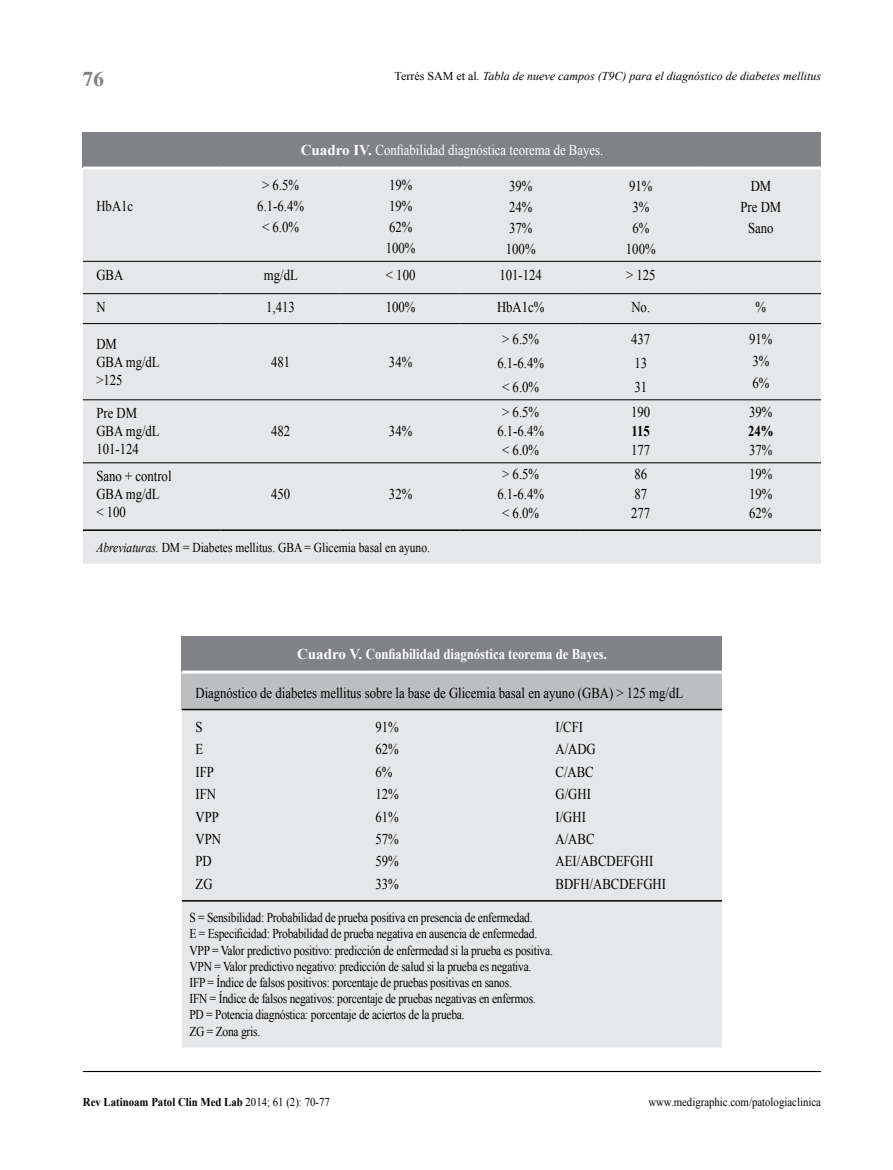
<style>
.page{position:relative;width:893px;height:1170px;background:#fff}
.page>*{position:absolute;margin:0;border:0;box-sizing:border-box;transform-origin:0 0}
.t1{font:700 21px "Times";color:#808285}
.t2{font:15px/18px "Times New Roman";color:#000;scale:.85 1}
.t3{font:15px "Times New Roman";color:#fff;scale:.85 1}
.t4{font:700 15px "Times New Roman";color:#fff}
.t5{font:700 15px "Times New Roman";color:#000;scale:.85 1}
.t6{font:13.5px/16.2px "Times New Roman";letter-spacing:-.02em;color:#000;scale:.85 1}
.t7{font:13.5px "Times New Roman";color:#000;scale:.85 1}
.t8{font:italic 12px "Times New Roman";color:#000}
.t9{font:700 12px "Times New Roman";color:#000;scale:.9 1}
.t10{font:12px "Times New Roman";color:#000;scale:.9 1}
.s1{font-style:normal}
.s2{font-weight:700}
.s3{font-style:italic}
.s4{font-weight:400}
</style>
<div class="page">
<hr style="left:83px;top:1070px;width:738px;height:1px;background:#000">
<div style="left:182px;top:636px;width:540px;height:36px;background:#808285"></div>
<div style="left:182px;top:672px;width:540px;height:37px;background:#bcbec0"></div>
<div style="left:182px;top:710px;width:540px;height:337px;background:#e6e7e8"></div>
<hr style="left:182px;top:670px;width:180px;height:3px;background:#fff">
<hr style="left:362px;top:670px;width:180px;height:3px;background:#fff">
<hr style="left:542px;top:670px;width:180px;height:3px;background:#fff">
<hr style="left:182px;top:708px;width:180px;height:2px;background:#000">
<hr style="left:362px;top:708px;width:180px;height:2px;background:#000">
<hr style="left:542px;top:708px;width:180px;height:2px;background:#000">
<hr style="left:182px;top:900px;width:180px;height:1px;background:#000">
<hr style="left:362px;top:900px;width:180px;height:1px;background:#000">
<hr style="left:542px;top:900px;width:180px;height:1px;background:#000">
<div style="left:83px;top:132px;width:738px;height:36px;background:#808285"></div>
<div style="left:83px;top:169px;width:738px;height:394px;background:#e6e7e8"></div>
<hr style="left:83px;top:166px;width:138px;height:3px;background:#fff">
<hr style="left:221px;top:166px;width:120px;height:3px;background:#fff">
<hr style="left:341px;top:166px;width:120px;height:3px;background:#fff">
<hr style="left:461px;top:166px;width:120px;height:3px;background:#fff">
<hr style="left:581px;top:166px;width:120px;height:3px;background:#fff">
<hr style="left:701px;top:166px;width:120px;height:3px;background:#fff">
<hr style="left:83px;top:529px;width:138px;height:2px;background:#000">
<hr style="left:221px;top:529px;width:120px;height:2px;background:#000">
<hr style="left:341px;top:529px;width:120px;height:2px;background:#000">
<hr style="left:461px;top:529px;width:120px;height:2px;background:#000">
<hr style="left:581px;top:529px;width:120px;height:2px;background:#000">
<hr style="left:701px;top:529px;width:120px;height:2px;background:#000">
<hr style="left:83px;top:293px;width:138px;height:1px;background:#000">
<hr style="left:221px;top:293px;width:120px;height:1px;background:#000">
<hr style="left:341px;top:293px;width:120px;height:1px;background:#000">
<hr style="left:461px;top:293px;width:120px;height:1px;background:#000">
<hr style="left:581px;top:293px;width:120px;height:1px;background:#000">
<hr style="left:701px;top:293px;width:120px;height:1px;background:#000">
<hr style="left:83px;top:323px;width:138px;height:1px;background:#000">
<hr style="left:221px;top:323px;width:120px;height:1px;background:#000">
<hr style="left:341px;top:323px;width:120px;height:1px;background:#000">
<hr style="left:461px;top:323px;width:120px;height:1px;background:#000">
<hr style="left:581px;top:323px;width:120px;height:1px;background:#000">
<hr style="left:701px;top:323px;width:120px;height:1px;background:#000">
<hr style="left:83px;top:261px;width:738px;height:1px;background:#000">
<hr style="left:83px;top:399px;width:738px;height:1px;background:#000">
<hr style="left:83px;top:462px;width:738px;height:1px;background:#000">
<h1 class="t1" style="left:83px;top:67px;width:22px">76</h1>
<p class="t8" style="left:395px;top:68px;width:428px"><span class="s1">Terrés SAM et al</span>. Tabla de nueve campos (T9C) para el diagnóstico de diabetes mellitus</p>
<p class="t3" style="left:301px;top:139px;width:357px"><span class="s2">Cuadro IV.</span> Confiabilidad diagnóstica teorema de Bayes.</p>
<p class="t2" style="left:262px;top:176px;width:45px">&gt; 6.5%</p>
<p class="t2" style="left:389px;top:176px;width:29px">19%</p>
<p class="t2" style="left:509px;top:177px;width:29px">39%</p>
<p class="t2" style="left:629px;top:177px;width:29px">91%</p>
<p class="t2" style="left:751px;top:177px;width:26px">DM</p>
<p class="t2" style="left:96px;top:197px;width:45px">HbA1c</p>
<p class="t2" style="left:257px;top:197px;width:56px">6.1-6.4%</p>
<p class="t2" style="left:389px;top:197px;width:29px">19%</p>
<p class="t2" style="left:509px;top:198px;width:29px">24%</p>
<p class="t2" style="left:632px;top:198px;width:21px">3%</p>
<p class="t2" style="left:741px;top:198px;width:49px">Pre DM</p>
<p class="t2" style="left:262px;top:218px;width:45px">&lt; 6.0%</p>
<p class="t2" style="left:389px;top:218px;width:29px">62%</p>
<p class="t2" style="left:509px;top:219px;width:29px">37%</p>
<p class="t2" style="left:632px;top:219px;width:21px">6%</p>
<p class="t2" style="left:748px;top:219px;width:31px">Sano</p>
<p class="t2" style="left:386px;top:239px;width:36px">100%</p>
<p class="t2" style="left:506px;top:240px;width:36px">100%</p>
<p class="t2" style="left:626px;top:240px;width:36px">100%</p>
<p class="t2" style="left:96px;top:266px;width:33px">GBA</p>
<p class="t2" style="left:264px;top:266px;width:42px">mg/dL</p>
<p class="t2" style="left:386px;top:266px;width:36px">&lt; 100</p>
<p class="t2" style="left:499px;top:266px;width:51px">101-124</p>
<p class="t2" style="left:626px;top:266px;width:36px">&gt; 125</p>
<p class="t2" style="left:96px;top:297px;width:12px">N</p>
<p class="t2" style="left:266px;top:297px;width:35px">1,413</p>
<p class="t2" style="left:386px;top:297px;width:36px">100%</p>
<p class="t2" style="left:497px;top:297px;width:57px">HbA1c%</p>
<p class="t2" style="left:631px;top:297px;width:24px">No.</p>
<p class="t2" style="left:756px;top:297px;width:14px">%</p>
<p class="t2" style="left:96px;top:335px;width:76px">DM<br>GBA mg/dL &gt;125</p>
<p class="t2" style="left:502px;top:330px;width:45px">&gt; 6.5%</p>
<p class="t2" style="left:631px;top:330px;width:24px">437</p>
<p class="t2" style="left:749px;top:330px;width:29px">91%</p>
<p class="t2" style="left:497px;top:353px;width:56px">6.1-6.4%</p>
<p class="t2" style="left:634px;top:353px;width:16px">13</p>
<p class="t2" style="left:752px;top:352px;width:21px">3%</p>
<p class="t2" style="left:502px;top:378px;width:45px">&lt; 6.0%</p>
<p class="t2" style="left:634px;top:378px;width:16px">31</p>
<p class="t2" style="left:752px;top:374px;width:21px">6%</p>
<p class="t2" style="left:271px;top:353px;width:24px">481</p>
<p class="t2" style="left:389px;top:353px;width:29px">34%</p>
<p class="t2" style="left:96px;top:404px;width:76px">Pre DM<br>GBA mg/dL<br>101-124</p>
<p class="t2" style="left:96px;top:466px;width:90px">Sano + control<br>GBA mg/dL<br>&lt; 100</p>
<p class="t2" style="left:271px;top:422px;width:24px">482</p>
<p class="t2" style="left:389px;top:422px;width:29px">34%</p>
<p class="t2" style="left:271px;top:484px;width:24px">450</p>
<p class="t2" style="left:389px;top:484px;width:29px">32%</p>
<p class="t7" style="left:96px;top:538px;width:394px"><span class="s3">Abreviaturas.</span> DM = Diabetes mellitus. GBA = Glicemia basal en ayuno.</p>
<p class="t2" style="left:502px;top:402px;width:45px">&gt; 6.5%</p>
<p class="t2" style="left:631px;top:402px;width:24px">190</p>
<p class="t2" style="left:749px;top:402px;width:29px">39%</p>
<p class="t2" style="left:497px;top:422px;width:56px">6.1-6.4%</p>
<p class="t5" style="left:632px;top:420px;width:23px">115</p>
<p class="t5" style="left:748px;top:420px;width:32px">24%</p>
<p class="t2" style="left:502px;top:441px;width:45px">&lt; 6.0%</p>
<p class="t2" style="left:631px;top:441px;width:24px">177</p>
<p class="t2" style="left:749px;top:441px;width:29px">37%</p>
<p class="t2" style="left:502px;top:465px;width:45px">&gt; 6.5%</p>
<p class="t2" style="left:634px;top:465px;width:16px">86</p>
<p class="t2" style="left:749px;top:465px;width:29px">19%</p>
<p class="t2" style="left:497px;top:484px;width:56px">6.1-6.4%</p>
<p class="t2" style="left:634px;top:484px;width:16px">87</p>
<p class="t2" style="left:749px;top:484px;width:29px">19%</p>
<p class="t2" style="left:502px;top:504px;width:45px">&lt; 6.0%</p>
<p class="t2" style="left:631px;top:504px;width:24px">277</p>
<p class="t2" style="left:749px;top:504px;width:29px">62%</p>
<p class="t4" style="left:297px;top:643px;width:311px">Cuadro V. Confiabilidad diagnóstica teorema de Bayes.</p>
<p class="t2" style="left:195px;top:683px;width:575px">Diagnóstico de diabetes mellitus sobre la base de Glicemia basal en ayuno (GBA) &gt; 125 mg/dL</p>
<p class="t2" style="left:195px;top:717px;width:10px">S</p>
<p class="t2" style="left:375px;top:717px;width:29px">91%</p>
<p class="t2" style="left:555px;top:717px;width:34px">I/CFI</p>
<p class="t2" style="left:195px;top:740px;width:11px">E</p>
<p class="t2" style="left:375px;top:740px;width:29px">62%</p>
<p class="t2" style="left:555px;top:740px;width:49px">A/ADG</p>
<p class="t2" style="left:195px;top:762px;width:23px">IFP</p>
<p class="t2" style="left:375px;top:762px;width:21px">6%</p>
<p class="t2" style="left:555px;top:762px;width:47px">C/ABC</p>
<p class="t2" style="left:195px;top:784px;width:26px">IFN</p>
<p class="t2" style="left:375px;top:784px;width:29px">12%</p>
<p class="t2" style="left:555px;top:784px;width:43px">G/GHI</p>
<p class="t2" style="left:196px;top:807px;width:29px">VPP</p>
<p class="t2" style="left:376px;top:807px;width:29px">61%</p>
<p class="t2" style="left:556px;top:807px;width:37px">I/GHI</p>
<p class="t2" style="left:196px;top:829px;width:32px">VPN</p>
<p class="t2" style="left:376px;top:829px;width:29px">57%</p>
<p class="t2" style="left:556px;top:829px;width:47px">A/ABC</p>
<p class="t2" style="left:196px;top:852px;width:21px">PD</p>
<p class="t2" style="left:376px;top:852px;width:29px">59%</p>
<p class="t2" style="left:556px;top:852px;width:116px">AEI/ABCDEFGHI</p>
<p class="t2" style="left:196px;top:874px;width:21px">ZG</p>
<p class="t2" style="left:376px;top:874px;width:29px">33%</p>
<p class="t2" style="left:556px;top:874px;width:132px">BDFH/ABCDEFGHI</p>
<p class="t6" style="left:189px;top:909px;width:429px">S = Sensibilidad: Probabilidad de prueba positiva en presencia de enfermedad.<br>E = Especificidad: Probabilidad de prueba negativa en ausencia de enfermedad.<br>VPP = Valor predictivo positivo: predicción de enfermedad si la prueba es positiva.<br>VPN = Valor predictivo negativo: predicción de salud si la prueba es negativa.<br>IFP = Índice de falsos positivos: porcentaje de pruebas positivas en sanos.<br>IFN = Índice de falsos negativos: porcentaje de pruebas negativas en enfermos.<br>PD = Potencia diagnóstica: porcentaje de aciertos de la prueba.<br>ZG = Zona gris.</p>
<p class="t9" style="left:83px;top:1094px;width:276px">Rev Latinoam Patol Clin Med Lab <span class="s4">2014; 61 (2): 70-77</span></p>
<p class="t10" style="left:648px;top:1094px;width:193px">www.medigraphic.com/patologiaclinica</p>
</div>
